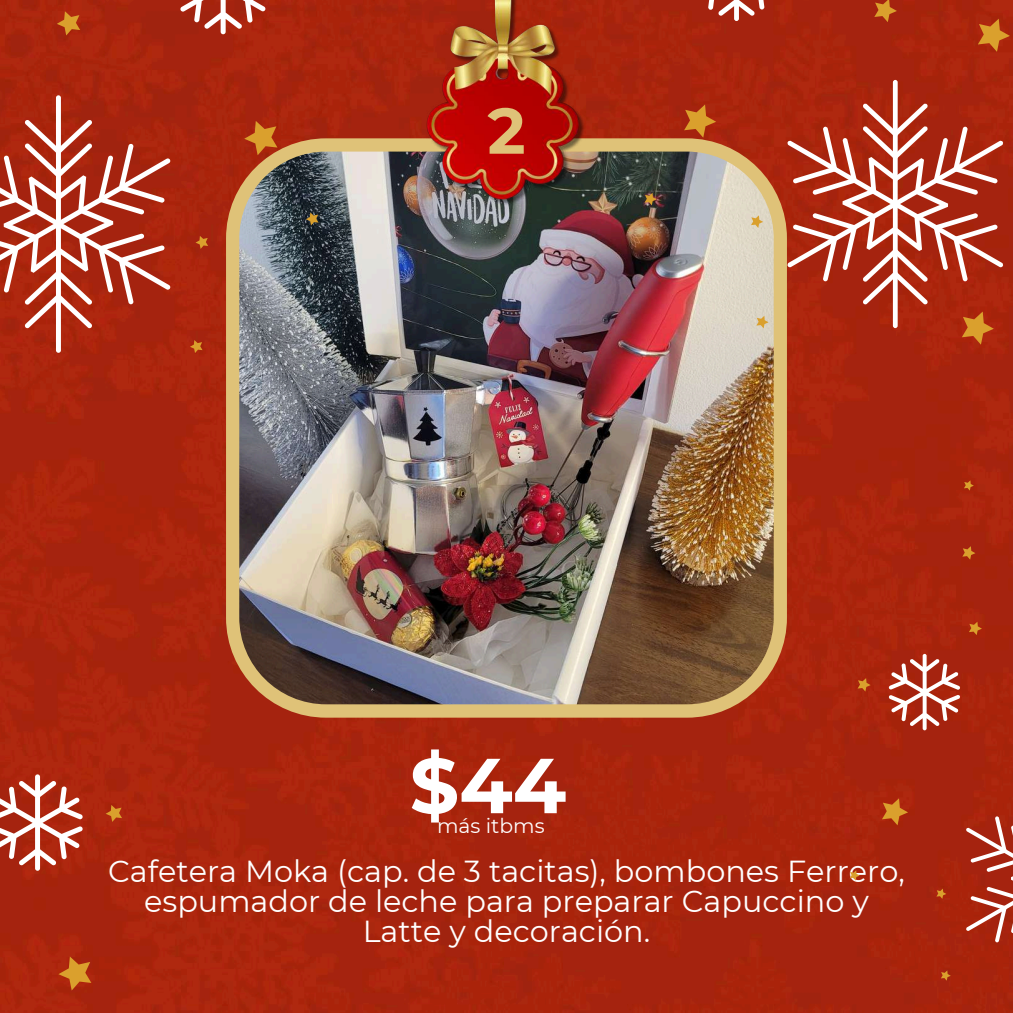
<style>
.page{position:relative;width:1013px;height:1013px;background:#fff}
.page>*{position:absolute;margin:0;border:0;box-sizing:border-box;transform-origin:0 0}
.t1{font:700 77.75px "Montserrat";color:#fff}
.t2{font:700 64.5px "Montserrat";color:#dfc278}
.t3{font:30.38px/30px "Montserrat";color:#fff;text-align:center}
.t4{font:20.25px "Montserrat";color:#fff}
</style>
<div class="page">
<div style="left:0;top:0;width:1012px;height:1012px;background:#a8230f"></div>
<img style="left:226px;top:138px;width:561px;height:579px">
<img style="left:427px;top:0;width:159px;height:209px">
<svg style="left:0;top:774px;width:83px;height:96px"></svg>
<svg style="left:106px;top:805px;width:16px;height:17px"></svg>
<svg style="left:58px;top:956px;width:33px;height:34px"></svg>
<svg style="left:888px;top:654px;width:72px;height:76px"></svg>
<svg style="left:965px;top:816px;width:47px;height:126px;background:#b74c3b"></svg>
<svg style="left:857px;top:678px;width:13px;height:13px"></svg>
<svg style="left:962px;top:546px;width:13px;height:13px"></svg>
<svg style="left:968px;top:621px;width:13px;height:14px"></svg>
<svg style="left:940px;top:970px;width:10px;height:10px"></svg>
<svg style="left:936px;top:888px;width:10px;height:10px"></svg>
<svg style="left:849px;top:870px;width:10px;height:10px"></svg>
<svg style="left:963px;top:480px;width:10px;height:10px"></svg>
<svg style="left:882px;top:798px;width:26px;height:27px"></svg>
<svg style="left:0;top:0;width:68px;height:3px"></svg>
<svg style="left:178px;top:0;width:91px;height:34px"></svg>
<div style="left:56px;top:95px;width:5px;height:258px;background:#fff;border-radius:2px"></div>
<svg style="left:0;top:120px;width:171px;height:208px"></svg>
<svg style="left:57px;top:11px;width:23px;height:24px"></svg>
<svg style="left:190px;top:340px;width:12px;height:13px"></svg>
<svg style="left:195px;top:236px;width:13px;height:13px"></svg>
<svg style="left:306px;top:212px;width:12px;height:13px"></svg>
<svg style="left:244px;top:121px;width:33px;height:34px"></svg>
<svg style="left:692px;top:0;width:88px;height:21px"></svg>
<div style="left:892px;top:80px;width:5px;height:248px;background:#fff;border-radius:2px"></div>
<svg style="left:787px;top:103px;width:216px;height:201px"></svg>
<svg style="left:874px;top:0;width:22px;height:22px"></svg>
<svg style="left:961px;top:311px;width:32px;height:33px"></svg>
<svg style="left:977px;top:19px;width:32px;height:33px"></svg>
<svg style="left:756px;top:316px;width:12px;height:12px"></svg>
<svg style="left:751px;top:215px;width:12px;height:13px"></svg>
<svg style="left:644px;top:193px;width:12px;height:12px"></svg>
<svg style="left:684px;top:104px;width:32px;height:34px"></svg>
<h2 class="t2" style="left:487px;top:91px;width:40px">2</h2>
<h1 class="t1" style="left:409px;top:738px;width:158px">$44</h1>
<p class="t4" style="left:437px;top:813px;width:109px">más itbms</p>
<p class="t3" style="left:108px;top:856px;width:798px">Cafetera Moka (cap. de 3 tacitas), bombones Ferrero, espumador de leche para preparar Capuccino y<br>Latte y decoración.</p>
</div>
